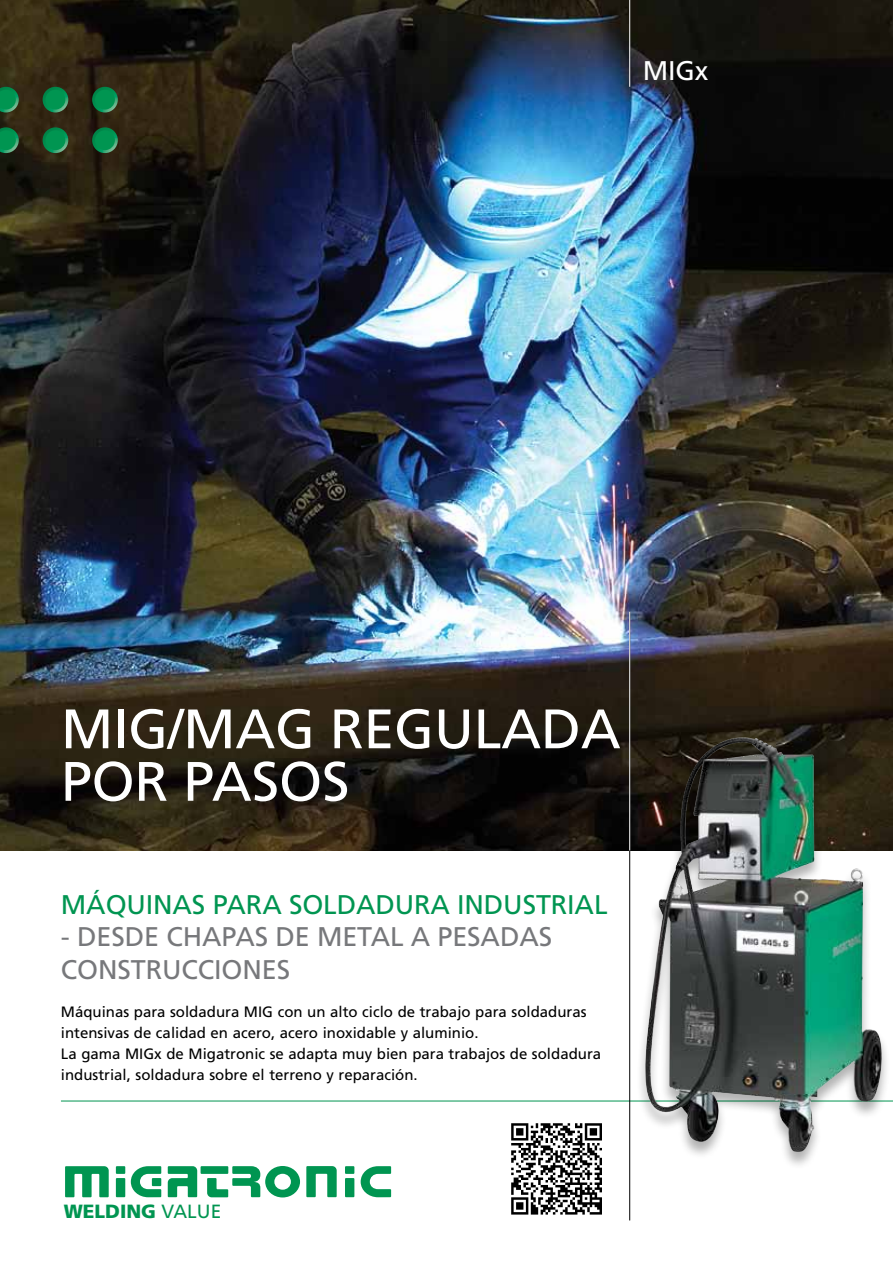
<style>
.page{position:relative;width:893px;height:1263px;background:#fff}
.page>*{position:absolute;margin:0;border:0;box-sizing:border-box;transform-origin:0 0}
.t1{font:55.5px/52.5px "Frutiger LT Pro";letter-spacing:-.005em;color:#fff}
.t2{font:27px/32.4px "Frutiger LT Pro";letter-spacing:-.005em;color:#77787b}
.t3{font:27px "Frutiger LT Pro";letter-spacing:-.005em;color:#009551}
.t4{font:27px "Frutiger LT Pro";color:#fff}
.t5{font:900 19.05px "Frutiger LT Pro";color:#009551}
.t6{font:15px/21px "Frutiger LT Pro";color:#000}
.s1{font-weight:400}
</style>
<div class="page">
<img style="left:0;top:0;width:893px;height:850px">
<svg style="left:0;top:87px;width:19px;height:25px"></svg>
<svg style="left:43px;top:87px;width:25px;height:25px"></svg>
<svg style="left:43px;top:127px;width:25px;height:26px"></svg>
<svg style="left:92px;top:87px;width:26px;height:25px"></svg>
<svg style="left:92px;top:127px;width:26px;height:26px"></svg>
<div style="left:46px;top:90px;width:19px;height:20px;background:#009551;border-radius:50%"></div>
<div style="left:95px;top:90px;width:20px;height:20px;background:#009551;border-radius:50%"></div>
<div style="left:95px;top:130px;width:20px;height:20px;background:#009551;border-radius:50%"></div>
<div style="left:46px;top:130px;width:19px;height:20px;background:#009551;border-radius:50%"></div>
<svg style="left:0;top:127px;width:19px;height:26px"></svg>
<div style="left:116px;top:1166px;width:9px;height:8px;background:#009551"></div>
<div style="left:116px;top:1178px;width:9px;height:19px;background:#009551"></div>
<div style="left:345px;top:1166px;width:9px;height:8px;background:#009551"></div>
<div style="left:345px;top:1178px;width:9px;height:19px;background:#009551"></div>
<svg style="left:131px;top:1166px;width:30px;height:31px"></svg>
<svg style="left:361px;top:1166px;width:30px;height:31px"></svg>
<svg style="left:168px;top:1166px;width:29px;height:31px"></svg>
<svg style="left:65px;top:1166px;width:44px;height:31px"></svg>
<svg style="left:306px;top:1166px;width:31px;height:31px"></svg>
<div style="left:201px;top:1166px;width:27px;height:8px;background:#009551"></div>
<svg style="left:207px;top:1166px;width:93px;height:31px"></svg>
<hr style="left:61px;top:1101px;width:832px;height:1px;background:#009551">
<img style="left:511px;top:1123px;width:91px;height:92px">
<hr style="left:629px;top:612px;width:1px;height:608px;background:#000">
<div style="left:636px;top:737px;width:255px;height:432px;background:#000;opacity:.3"></div>
<img style="left:643px;top:737px;width:240px;height:416px">
<hr style="left:629px;top:612px;width:1px;height:238px;background:#fff">
<hr style="left:629px;top:0;width:1px;height:87px;background:#fff">
<h2 class="t4" style="left:643px;top:55px;width:67px">MIGx</h2>
<h1 class="t1" style="left:61px;top:703px;width:561px">MIG/MAG REGULADA<br>POR PASOS</h1>
<h2 class="t3" style="left:61px;top:889px;width:548px">MÁQUINAS PARA SOLDADURA INDUSTRIAL</h2>
<h2 class="t2" style="left:61px;top:921px;width:493px">- DESDE CHAPAS DE METAL A PESADAS<br>CONSTRUCCIONES</h2>
<p class="t6" style="left:61px;top:1001px;width:542px">Máquinas para soldadura MIG con un alto ciclo de trabajo para soldaduras intensivas de calidad en acero, acero inoxidable y aluminio.<br>La gama MIGx de Migatronic se adapta muy bien para trabajos de soldadura industrial, soldadura sobre el terreno y reparación.</p>
<p class="t5" style="left:64px;top:1200px;width:159px">WELDING <span class="s1">VALUE</span></p>
</div>
